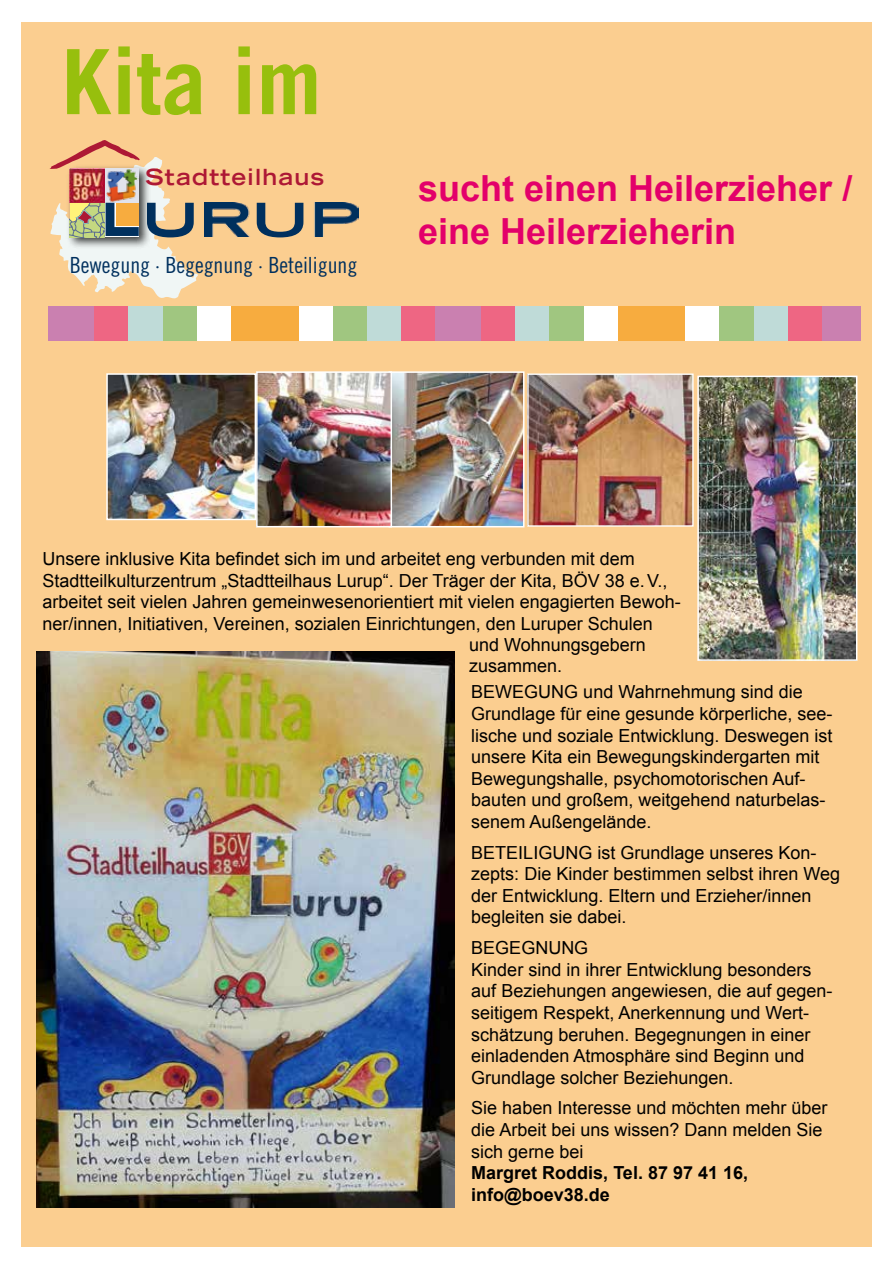
<style>
.page{position:relative;width:893px;height:1263px;background:#fff}
.page>*{position:absolute;margin:0;border:0;box-sizing:border-box;transform-origin:0 0}
.t1{font:700 90px "Trade Gothic";color:#97bf0d}
.t2{font:700 36px/43.2px "Arial";color:#e3006a}
.t3{font:22.2px "Trade Gothic Cond Eighteen";color:#00305e}
.t4{font:700 expanded 22.2px "Trade Gothic LH";letter-spacing:.055em;color:#ad1835}
.t5{font:18px/21.6px "Arial";color:#000}
.t6{font:700 18px/21.6px "Arial";color:#000}
</style>
<div class="page">
<div style="left:21px;top:22px;width:851px;height:1225px;background:#fbce90"></div>
<img style="left:204px;top:203px;width:154px;height:34px">
<svg style="left:257px;top:203px;width:46px;height:34px"></svg>
<svg style="left:49px;top:140px;width:149px;height:158px"></svg>
<svg style="left:434px;top:307px;width:39px;height:34px"></svg>
<div style="left:48px;top:307px;width:47px;height:34px;background:#ca80b0"></div>
<div style="left:95px;top:307px;width:34px;height:34px;background:#ee6683"></div>
<div style="left:129px;top:307px;width:34px;height:34px;background:#bfdbd8"></div>
<div style="left:163px;top:307px;width:34px;height:34px;background:#a0c680"></div>
<div style="left:197px;top:307px;width:34px;height:34px;background:#fff"></div>
<div style="left:231px;top:307px;width:34px;height:34px;background:#f7ac3f"></div>
<div style="left:400px;top:307px;width:34px;height:34px;background:#ee6683"></div>
<div style="left:366px;top:307px;width:34px;height:34px;background:#bfdbd8"></div>
<div style="left:332px;top:307px;width:34px;height:34px;background:#a0c680"></div>
<div style="left:298px;top:307px;width:34px;height:34px;background:#fff"></div>
<div style="left:264px;top:307px;width:34px;height:34px;background:#f7ac3f"></div>
<img style="left:392px;top:374px;width:129px;height:150px">
<div style="left:389px;top:371px;width:135px;height:156px;border:2px solid #fff"></div>
<img style="left:259px;top:374px;width:130px;height:150px">
<div style="left:256px;top:371px;width:136px;height:156px;border:2px solid #fff"></div>
<img style="left:700px;top:379px;width:154px;height:279px">
<div style="left:697px;top:376px;width:160px;height:285px;border:2px solid #fff"></div>
<img style="left:529px;top:375px;width:163px;height:150px">
<div style="left:527px;top:373px;width:167px;height:154px;border:1px solid #fff"></div>
<img style="left:109px;top:376px;width:144px;height:141px">
<div style="left:106px;top:373px;width:150px;height:147px;border:2px solid #fff"></div>
<div style="left:821px;top:306px;width:39px;height:34px;background:#ca80b0"></div>
<div style="left:435px;top:306px;width:47px;height:34px;background:#ca80b0"></div>
<div style="left:482px;top:306px;width:34px;height:34px;background:#ee6683"></div>
<div style="left:516px;top:306px;width:34px;height:34px;background:#bfdbd8"></div>
<div style="left:550px;top:306px;width:34px;height:34px;background:#a0c680"></div>
<div style="left:584px;top:306px;width:34px;height:34px;background:#fff"></div>
<div style="left:618px;top:306px;width:34px;height:34px;background:#f7ac3f"></div>
<div style="left:787px;top:306px;width:34px;height:34px;background:#ee6683"></div>
<div style="left:753px;top:306px;width:34px;height:34px;background:#bfdbd8"></div>
<div style="left:719px;top:306px;width:34px;height:34px;background:#a0c680"></div>
<div style="left:685px;top:306px;width:34px;height:34px;background:#fff"></div>
<div style="left:651px;top:306px;width:34px;height:34px;background:#f7ac3f"></div>
<img style="left:37px;top:651px;width:418px;height:557px">
<h1 class="t1" style="left:62px;top:27px;width:262px">Kita im</h1>
<p class="t4" style="left:145px;top:162px;width:181px">Stadtteilhaus</p>
<p class="t3" style="left:70px;top:252px;width:289px">Bewegung · Begegnung · Beteiligung</p>
<h2 class="t2" style="left:418px;top:168px;width:436px">sucht einen Heilerzieher / eine Heilerzieherin</h2>
<p class="t5" style="left:43px;top:548px;width:594px">Unsere inklusive Kita befindet sich im und arbeitet eng verbunden mit dem</p>
<p class="t5" style="left:43px;top:570px;width:626px">Stadtteilkulturzentrum „Stadtteilhaus Lurup“. Der Träger der Kita, BÖV 38 e.V.,</p>
<p class="t5" style="left:43px;top:591px;width:640px">arbeitet seit vielen Jahren gemeinwesenorientiert mit vielen engagierten Bewoh-</p>
<p class="t5" style="left:43px;top:613px;width:612px">ner/innen, Initiativen, Vereinen, sozialen Einrichtungen, den Luruper Schulen</p>
<p class="t5" style="left:469px;top:634px;width:178px">und Wohnungsgebern</p>
<p class="t5" style="left:469px;top:655px;width:95px">zusammen.</p>
<p class="t5" style="left:471px;top:681px;width:363px">BEWEGUNG und Wahrnehmung sind die Grundlage für eine gesunde körperliche, see&shy;lische und soziale Entwicklung. Deswegen ist unsere Kita ein Bewegungskindergarten mit Bewegungshalle, psychomotorischen Auf&shy;bauten und großem, weitgehend naturbelas&shy;senem Außengelände.</p>
<p class="t5" style="left:471px;top:842px;width:370px">BETEILIGUNG ist Grundlage unseres Kon&shy;zepts: Die Kinder bestimmen selbst ihren Weg der Entwicklung. Eltern und Erzieher/innen begleiten sie dabei.</p>
<p class="t5" style="left:471px;top:937px;width:363px">BEGEGNUNG<br>Kinder sind in ihrer Entwicklung besonders auf Beziehungen angewiesen, die auf gegen&shy;seitigem Respekt, Anerkennung und Wert&shy;schätzung beruhen. Begegnungen in einer einladenden Atmosphäre sind Beginn und Grundlage solcher Beziehungen.</p>
<p class="t5" style="left:471px;top:1097px;width:358px">Sie haben Interesse und möchten mehr über die Arbeit bei uns wissen? Dann melden Sie sich gerne bei</p>
<p class="t6" style="left:471px;top:1162px;width:278px">Margret Roddis, Tel. 87 97 41 16, info@boev38.de</p>
</div>
